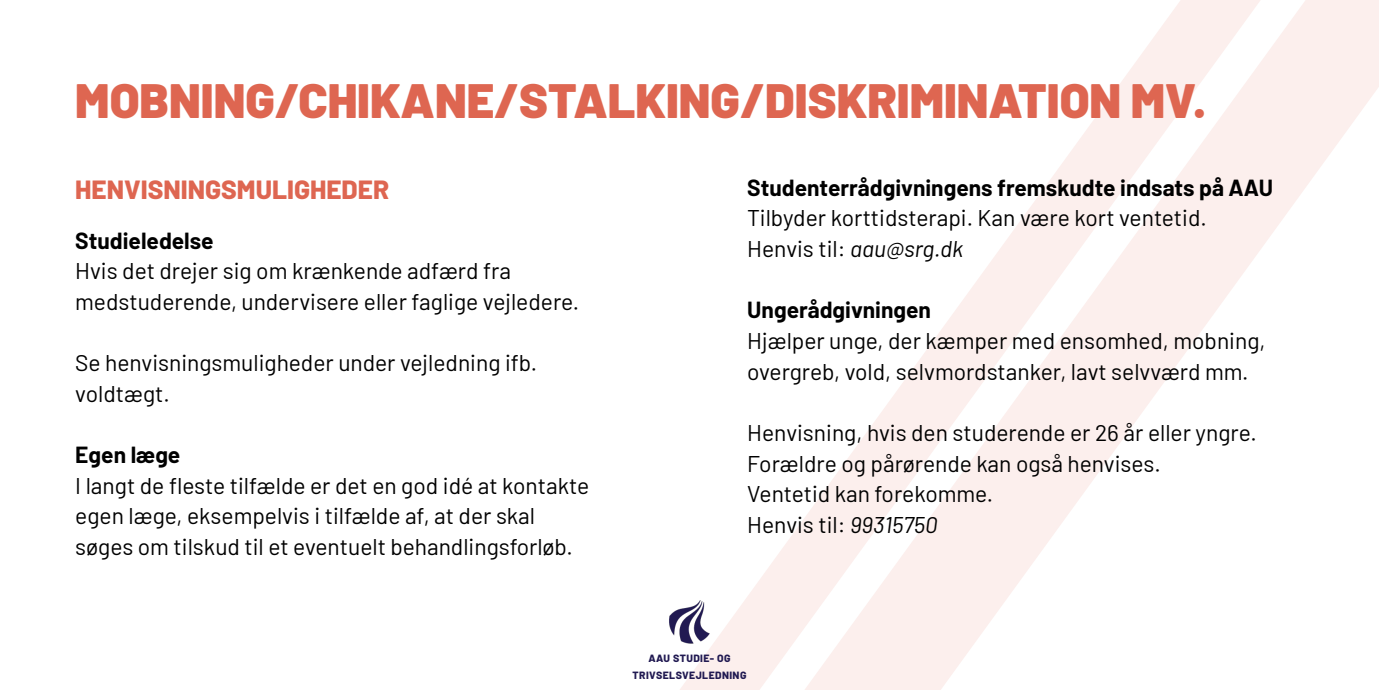
<style>
.page{position:relative;width:1379px;height:690px;background:#fff}
.page>*{position:absolute;margin:0;border:0;box-sizing:border-box;transform-origin:0 0}
.t1{font:900 48.12px "Barlow";color:#de6651}
.t2{font:800 26.25px "Barlow";color:#de6651}
.t3{font:22.75px/30.6px "Barlow";color:#000}
.t4{font:700 22.75px "Barlow";color:#000}
.t5{font:800 10.5px "Barlow";letter-spacing:.04em;color:#211a52}
.s1{font-style:italic}
</style>
<div class="page">
<svg style="left:681px;top:519px;width:123px;height:170px"></svg>
<svg style="left:804px;top:0;width:574px;height:689px"></svg>
<img style="left:669px;top:600px;width:55px;height:46px">
<p class="t1" style="left:75px;top:65px;width:1132px">MOBNING/CHIKANE/STALKING/DISKRIMINATION MV.</p>
<p class="t2" style="left:75px;top:170px;width:315px">HENVISNINGSMULIGHEDER</p>
<p class="t4" style="left:75px;top:223px;width:140px">Studieledelse</p>
<p class="t3" style="left:75px;top:254px;width:505px">Hvis det drejer sig om krænkende adfærd fra medstuderende, undervisere eller faglige vejledere.</p>
<p class="t3" style="left:75px;top:346px;width:463px">Se henvisningsmuligheder under vejledning ifb. voldtægt.</p>
<p class="t4" style="left:75px;top:438px;width:107px">Egen læge</p>
<p class="t3" style="left:75px;top:468px;width:515px">I langt de fleste tilfælde er det en god idé at kontakte egen læge, eksempelvis i tilfælde af, at der skal</p>
<p class="t3" style="left:75px;top:529px;width:499px">søges om tilskud til et eventuelt behandlingsforløb.</p>
<p class="t4" style="left:747px;top:171px;width:527px">Studenterrådgivningens fremskudte indsats på AAU</p>
<p class="t3" style="left:747px;top:201px;width:461px">Tilbyder korttidsterapi. Kan være kort ventetid.</p>
<p class="t3" style="left:747px;top:232px;width:217px">Henvis til: <span class="s1">aau@srg.dk</span></p>
<p class="t4" style="left:747px;top:293px;width:185px">Ungerådgivningen</p>
<p class="t3" style="left:747px;top:323px;width:519px">Hjælper unge, der kæmper med ensomhed, mobning, overgreb, vold, selvmordstanker, lavt selvværd mm.</p>
<p class="t3" style="left:747px;top:415px;width:511px">Henvisning, hvis den studerende er 26 år eller yngre.<br>Forældre og pårørende kan også henvises.</p>
<p class="t3" style="left:747px;top:477px;width:247px">Ventetid kan forekomme.</p>
<p class="t3" style="left:747px;top:507px;width:192px">Henvis til: <span class="s1">99315750</span></p>
<p class="t5" style="left:648px;top:650px;width:84px">AAU STUDIE- OG</p>
<p class="t5" style="left:632px;top:667px;width:115px">TRIVSELSVEJLEDNING</p>
</div>
